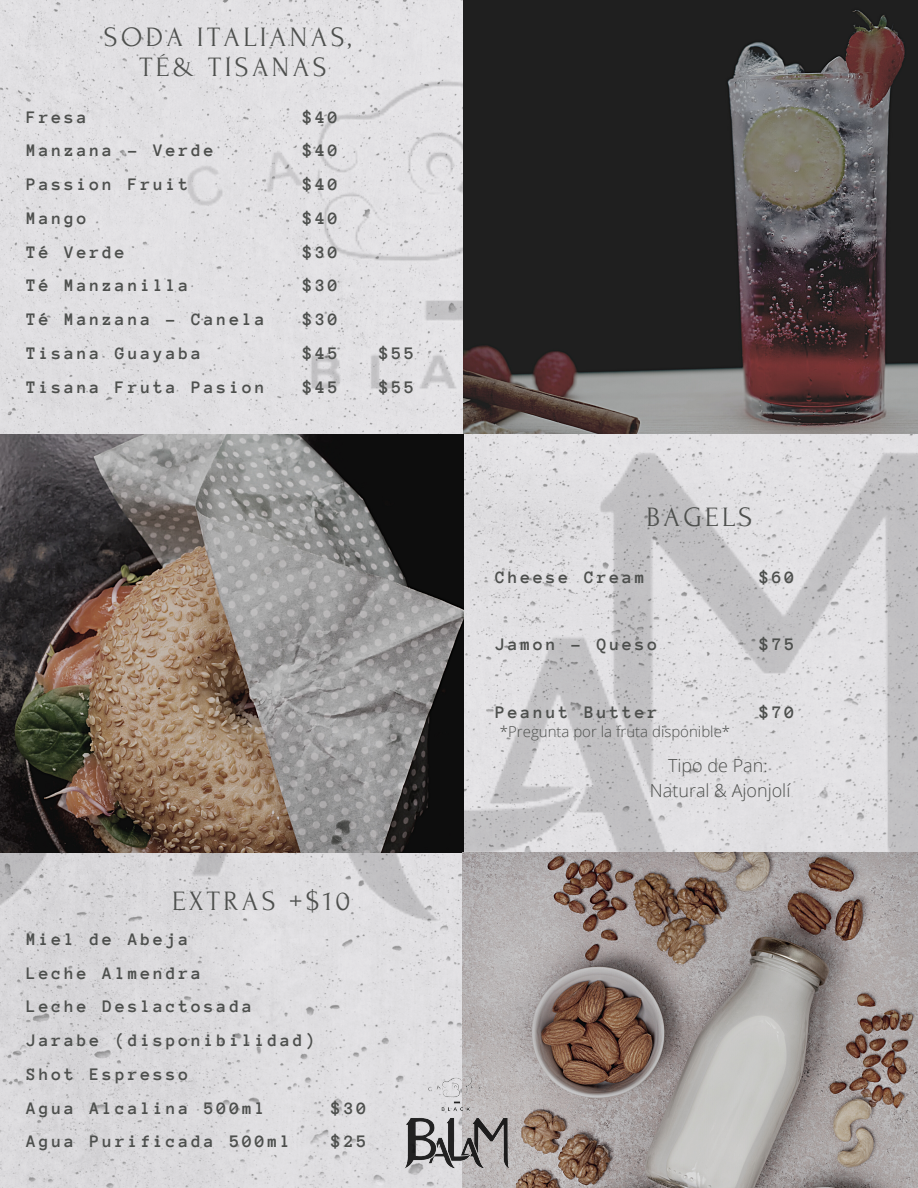
<style>
.page{position:relative;width:918px;height:1188px;background:#fff}
.page>*{position:absolute;margin:0;border:0;box-sizing:border-box;transform-origin:0 0}
.t1{font:28.05px/30.3px "Forum";letter-spacing:.12em;color:#4d4f4d;text-align:center}
.t2{font:700 18px/33.8px "Anonymous Pro";letter-spacing:.16em;color:#4d4f4d}
.t3{font:300 18px/24.8px "Open Sans";color:#4d4f4d;text-align:center}
.t4{font:300 15px "Open Sans";color:#4d4f4d}
</style>
<div class="page">
<img style="left:0;top:1104px;width:918px;height:84px">
<img style="left:0;top:0;width:918px;height:1104px">
<img style="left:464px;top:0;width:454px;height:434px">
<img style="left:0;top:434px;width:464px;height:419px">
<img style="left:463px;top:853px;width:455px;height:334px">
<img style="left:398px;top:1070px;width:118px;height:118px">
<h1 class="t1" style="left:104px;top:22px;width:249px">SODA ITALIANAS,<br>TÉ&amp; TISANAS</h1>
<p class="t2" style="left:26px;top:100px;width:240px">Fresa<br>Manzana - Verde<br>Passion Fruit<br>Mango<br>Té Verde<br>Té Manzanilla<br>Té Manzana - Canela<br>Tisana Guayaba<br>Tisana Fruta Pasion</p>
<p class="t2" style="left:303px;top:100px;width:37px;text-align:justify">$40 $40 $40 $40 $30 $30 $30 $45</p>
<p class="t2" style="left:379px;top:336px;width:37px">$55</p>
<p class="t2" style="left:303px;top:370px;width:37px">$45</p>
<p class="t2" style="left:379px;top:370px;width:37px">$55</p>
<h1 class="t1" style="left:172px;top:887px;width:180px">EXTRAS +$10</h1>
<p class="t2" style="left:26px;top:922px;width:291px">Miel de Abeja<br>Leche Almendra<br>Leche Deslactosada<br>Jarabe (disponibilidad)<br>Shot Espresso<br>Agua Alcalina 500ml</p>
<p class="t2" style="left:331px;top:1091px;width:37px">$30</p>
<p class="t2" style="left:26px;top:1125px;width:265px">Agua Purificada 500ml</p>
<p class="t2" style="left:331px;top:1125px;width:37px">$25</p>
<h1 class="t1" style="left:647px;top:503px;width:107px">BAGELS</h1>
<p class="t2" style="left:495px;top:560px;width:151px">Cheese Cream</p>
<p class="t2" style="left:760px;top:560px;width:37px">$60</p>
<p class="t2" style="left:495px;top:628px;width:164px">Jamon - Queso</p>
<p class="t2" style="left:495px;top:695px;width:164px">Peanut Butter</p>
<p class="t2" style="left:760px;top:628px;width:37px">$75</p>
<p class="t2" style="left:760px;top:695px;width:37px">$70</p>
<p class="t4" style="left:500px;top:721px;width:232px">*Pregunta por la fruta disponible*</p>
<p class="t3" style="left:650px;top:752px;width:142px">Tipo de Pan:<br>Natural &amp; Ajonjolí</p>
</div>
